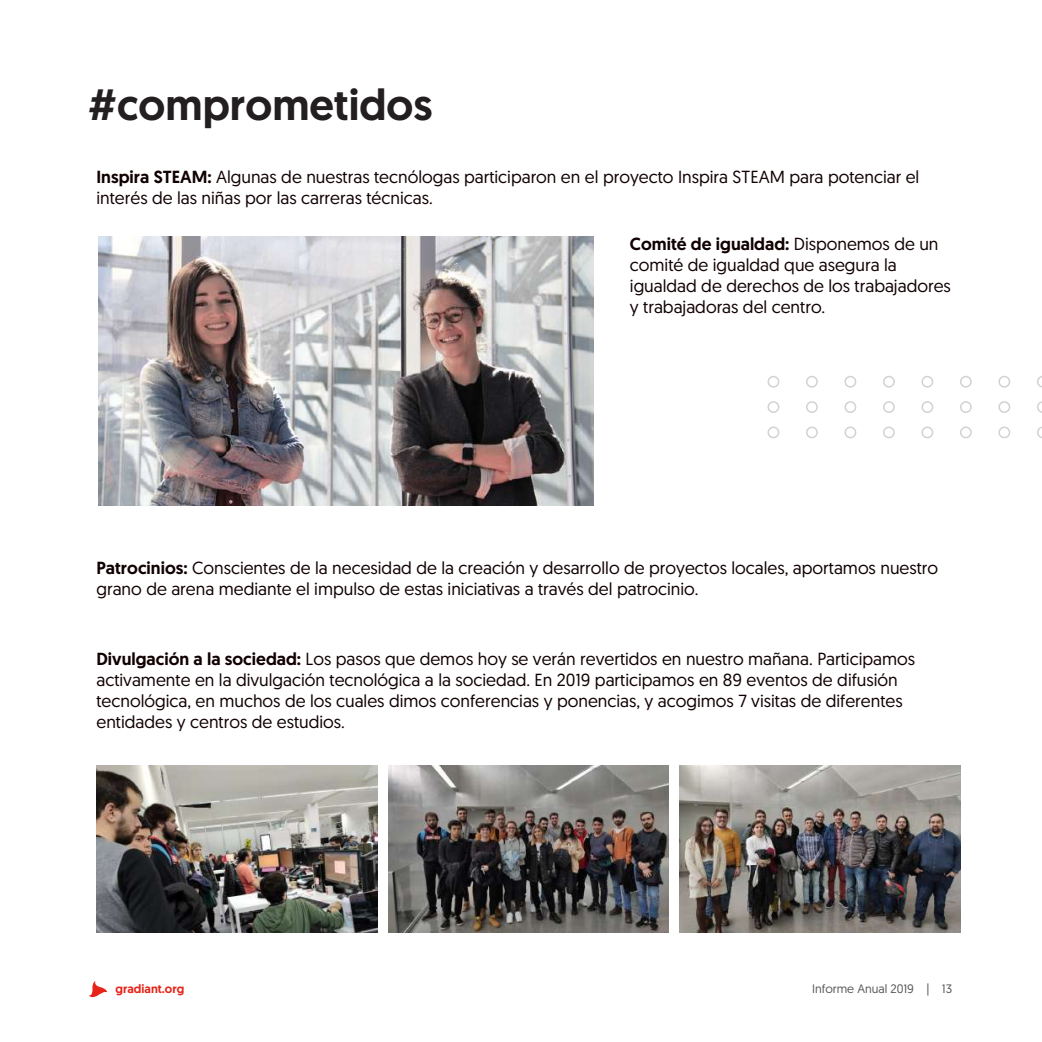
<style>
.page{position:relative;width:1042px;height:1042px;background:#fff}
.page>*{position:absolute;margin:0;border:0;box-sizing:border-box;transform-origin:0 0}
.t1{font:500 43.75px "Geomanist";color:#231f20}
.t2{font:17.5px/21px "Geomanist";color:#110002}
.t3{font:12.25px "Geomanist";color:#57585a}
.t4{font:500 12.25px "Geomanist";color:#e72419}
.s1{font-weight:500}
</style>
<div class="page">
<svg style="left:806px;top:376px;width:12px;height:12px"></svg>
<svg style="left:883px;top:376px;width:12px;height:12px"></svg>
<svg style="left:960px;top:376px;width:12px;height:12px"></svg>
<svg style="left:767px;top:376px;width:12px;height:12px"></svg>
<svg style="left:844px;top:376px;width:12px;height:12px"></svg>
<svg style="left:921px;top:376px;width:12px;height:12px"></svg>
<svg style="left:1037px;top:376px;width:5px;height:12px"></svg>
<svg style="left:998px;top:376px;width:12px;height:12px"></svg>
<svg style="left:806px;top:401px;width:12px;height:12px"></svg>
<svg style="left:883px;top:401px;width:12px;height:12px"></svg>
<svg style="left:960px;top:401px;width:12px;height:12px"></svg>
<svg style="left:767px;top:401px;width:12px;height:12px"></svg>
<svg style="left:844px;top:401px;width:12px;height:12px"></svg>
<svg style="left:921px;top:401px;width:12px;height:12px"></svg>
<svg style="left:1037px;top:401px;width:5px;height:12px"></svg>
<svg style="left:998px;top:401px;width:12px;height:12px"></svg>
<svg style="left:806px;top:426px;width:12px;height:12px"></svg>
<svg style="left:883px;top:426px;width:12px;height:12px"></svg>
<svg style="left:960px;top:426px;width:12px;height:12px"></svg>
<svg style="left:767px;top:426px;width:12px;height:12px"></svg>
<svg style="left:844px;top:426px;width:12px;height:12px"></svg>
<svg style="left:921px;top:426px;width:12px;height:12px"></svg>
<svg style="left:1037px;top:426px;width:5px;height:12px"></svg>
<svg style="left:998px;top:426px;width:12px;height:12px"></svg>
<svg style="left:89px;top:981px;width:18px;height:17px"></svg>
<img style="left:98px;top:237px;width:495px;height:268px">
<img style="left:97px;top:765px;width:280px;height:168px">
<img style="left:388px;top:765px;width:281px;height:168px">
<img style="left:679px;top:765px;width:281px;height:168px">
<h1 class="t1" style="left:88px;top:76px;width:346px">#comprometidos</h1>
<p class="t2" style="left:96px;top:166px;width:824px"><span class="s1">Inspira STEAM:</span> Algunas de nuestras tecnólogas participaron en el proyecto Inspira STEAM para potenciar el interés de las niñas por las carreras técnicas.</p>
<p class="t2" style="left:630px;top:233px;width:322px"><span class="s1">Comité de igualdad:</span> Disponemos de un comité de igualdad que asegura la igualdad de derechos de los trabajadores y trabajadoras del centro.</p>
<p class="t2" style="left:96px;top:557px;width:843px"><span class="s1">Patrocinios:</span> Conscientes de la necesidad de la creación y desarrollo de proyectos locales, aportamos nuestro grano de arena mediante el impulso de estas iniciativas a través del patrocinio.</p>
<p class="t2" style="left:96px;top:648px;width:820px"><span class="s1">Divulgación a la sociedad:</span> Los pasos que demos hoy se verán revertidos en nuestro mañana. Participamos activamente en la divulgación tecnológica a la sociedad. En 2019 participamos en 89 eventos de difusión tecnológica, en muchos de los cuales dimos conferencias y ponencias, y acogimos 7 visitas de diferentes entidades y centros de estudios.</p>
<p class="t4" style="left:116px;top:980px;width:70px">gradiant.org</p>
<p class="t3" style="left:812px;top:980px;width:142px">Informe Anual 2019 | 13</p>
</div>
